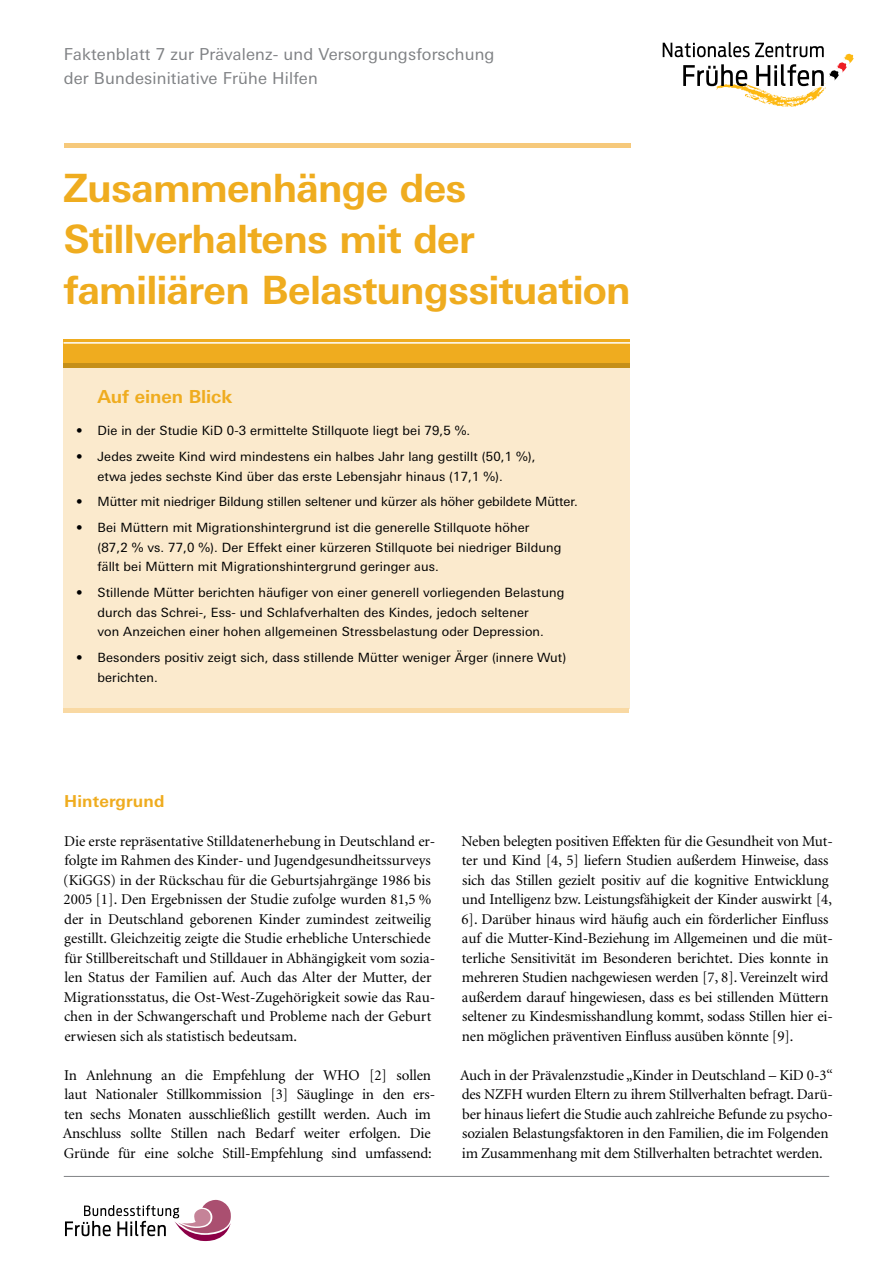
<style>
.page{position:relative;width:893px;height:1263px;background:#fff}
.page>*{position:absolute;margin:0;border:0;box-sizing:border-box;transform-origin:0 0}
.t1{font:700 39px/51px "Linotype Univers Basic";letter-spacing:-.02em;color:#efac1f}
.t2{font:700 18px "Linotype Univers Basic";letter-spacing:-.005em;color:#efac1f}
.t3{font:16.5px/24px "Linotype Univers Basic";letter-spacing:.01em;color:#808285}
.t4{font:700 16.5px "Linotype Univers Basic";letter-spacing:.01em;color:#efac1f}
.t5{font:15px/19.5px "Minion";letter-spacing:-.01em;color:#000}
.t6{font:12.75px/19.5px "Linotype Univers Basic";letter-spacing:.01em;color:#000}
</style>
<div class="page">
<div style="left:64px;top:364px;width:566px;height:345px;background:#fbeacd"></div>
<div style="left:64px;top:339px;width:566px;height:29px;background:#efac1f"></div>
<hr style="left:64px;top:342px;width:566px;height:2px;background:#fff">
<div style="left:64px;top:363px;width:566px;height:5px;background:#c58f18"></div>
<hr style="left:64px;top:708px;width:565px;height:4px;background:#f9d9a3">
<div style="left:64px;top:143px;width:567px;height:5px;background:#f6c97b"></div>
<hr style="left:64px;top:1176px;width:765px;height:1px;background:#808285">
<svg style="left:663px;top:42px;width:191px;height:65px"></svg>
<svg style="left:65px;top:1200px;width:166px;height:41px"></svg>
<p class="t3" style="left:64px;top:43px;width:432px">Faktenblatt 7 zur Prävalenz- und Versorgungsforschung der Bundesinitiative Frühe Hilfen</p>
<h1 class="t1" style="left:64px;top:163px;width:569px">Zusammenhänge des<br>Stillverhaltens mit der familiären Belastungssituation</h1>
<p class="t2" style="left:98px;top:386px;width:136px">Auf einen Blick</p>
<p class="t6" style="left:76px;top:421px;width:395px">• Die in der Studie KiD 0-3 ermittelte Stillquote liegt bei 79,5 %.</p>
<p class="t6" style="left:98px;top:447px;width:439px;text-indent:-21px">• Jedes zweite Kind wird mindestens ein halbes Jahr lang gestillt (50,1 %), etwa jedes sechste Kind über das erste Lebensjahr hinaus (17,1 %).</p>
<p class="t6" style="left:76px;top:492px;width:503px">• Mütter mit niedriger Bildung stillen seltener und kürzer als höher gebildete Mütter.</p>
<p class="t6" style="left:98px;top:518px;width:465px;text-indent:-21px">• Bei Müttern mit Migrationshintergrund ist die generelle Stillquote höher (87,2 % vs. 77,0 %). Der Effekt einer kürzeren Stillquote bei niedriger Bildung fällt bei Müttern mit Migrationshintergrund geringer aus.</p>
<p class="t6" style="left:98px;top:583px;width:468px;text-indent:-21px">• Stillende Mütter berichten häufiger von einer generell vorliegenden Belastung durch das Schrei-, Ess- und Schlafverhalten des Kindes, jedoch seltener<br>von Anzeichen einer hohen allgemeinen Stressbelastung oder Depression.</p>
<p class="t6" style="left:98px;top:648px;width:470px;text-indent:-21px">• Besonders positiv zeigt sich, dass stillende Mütter weniger Ärger (innere Wut) berichten.</p>
<p class="t4" style="left:64px;top:791px;width:102px">Hintergrund</p>
<p class="t5" style="left:63px;top:832px;width:373px">Die erste repräsentative Stilldatenerhebung in Deutschland er&shy;folgte im Rahmen des Kinder- und Jugendgesundheitssurveys (KiGGS) in der Rückschau für die Geburtsjahrgänge 1986 bis 2005 [1]. Den Ergebnissen der Studie zufolge wurden 81,5 % der in Deutschland geborenen Kinder zumindest zeitweilig gestillt. Gleichzeitig zeigte die Studie erhebliche Unterschiede für Stillbereitschaft und Stilldauer in Abhängigkeit vom sozia&shy;len Status der Familien auf. Auch das Alter der Mutter, der Migrationsstatus, die Ost-West-Zugehörigkeit sowie das Rau&shy;chen in der Schwangerschaft und Probleme nach der Geburt erwiesen sich als statistisch bedeutsam.</p>
<p class="t5" style="left:63px;top:1066px;width:374px">In Anlehnung an die Empfehlung der WHO [2] sollen laut Nationaler Stillkommission [3] Säuglinge in den ers&shy;ten sechs Monaten ausschließlich gestillt werden. Auch im Anschluss sollte Stillen nach Bedarf weiter erfolgen. Die Gründe für eine solche Still-Empfehlung sind umfassend:</p>
<p class="t5" style="left:462px;top:832px;width:373px">Neben belegten positiven Effekten für die Gesundheit von Mut&shy;ter und Kind [4, 5] liefern Studien außerdem Hinweise, dass sich das Stillen gezielt positiv auf die kognitive Entwicklung und Intelligenz bzw. Leistungsfähigkeit der Kinder auswirkt [4, 6]. Darüber hinaus wird häufig auch ein förderlicher Einfluss auf die Mutter-Kind-Beziehung im Allgemeinen und die müt&shy;terliche Sensitivität im Besonderen berichtet. Dies konnte in mehreren Studien nachgewiesen werden [7, 8]. Vereinzelt wird außerdem darauf hingewiesen, dass es bei stillenden Müttern seltener zu Kindesmisshandlung kommt, sodass Stillen hier ei&shy;nen möglichen präventiven Einfluss ausüben könnte [9].</p>
<p class="t5" style="left:460px;top:1066px;width:374px">Auch in der Prävalenzstudie „Kinder in Deutschland – KiD 0-3“ des NZFH wurden Eltern zu ihrem Stillverhalten befragt. Darü&shy;ber hinaus liefert die Studie auch zahlreiche Befunde zu psycho&shy;sozialen Belastungsfaktoren in den Familien, die im Folgenden im Zusammenhang mit dem Stillverhalten betrachtet werden.</p>
</div>
